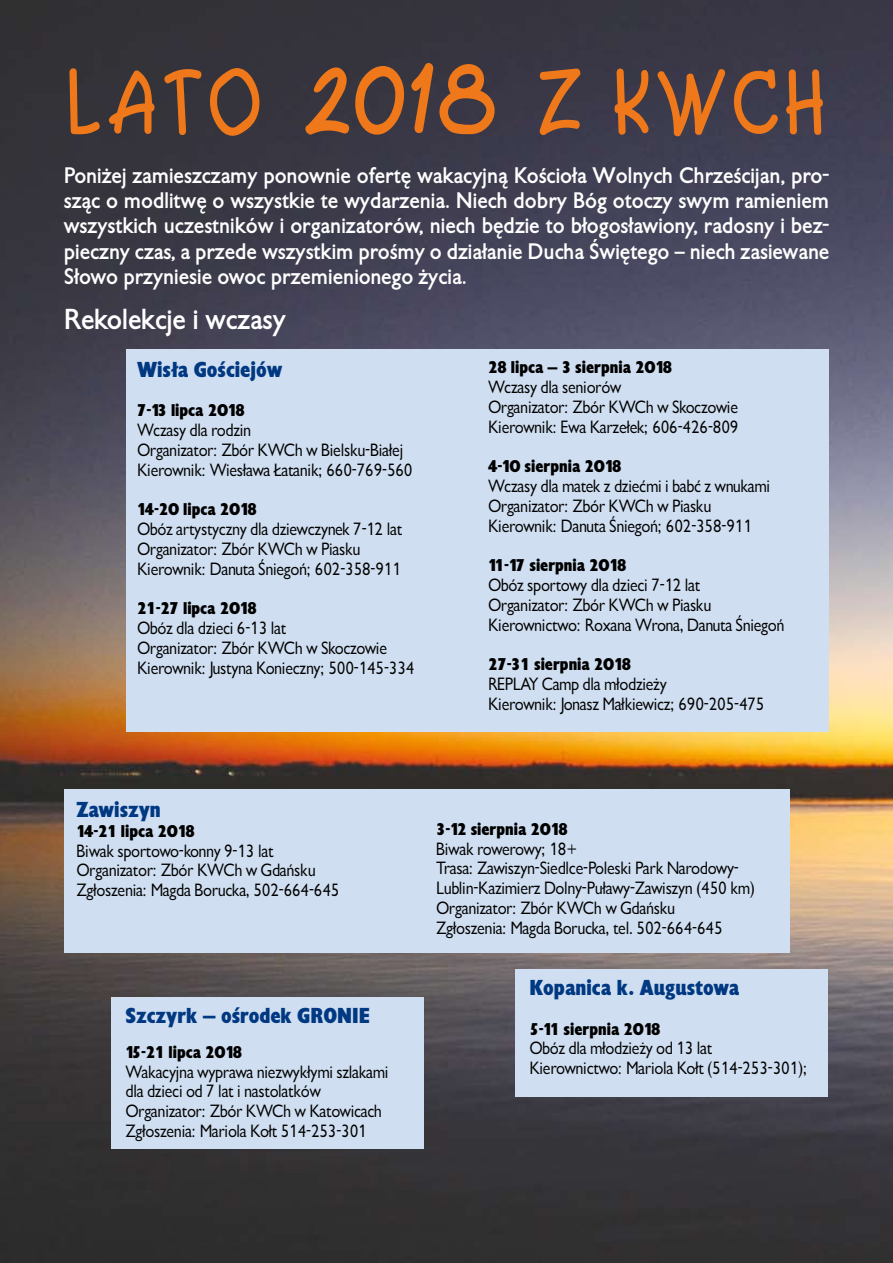
<style>
.page{position:relative;width:893px;height:1263px;background:#fff}
.page>*{position:absolute;margin:0;border:0;box-sizing:border-box;transform-origin:0 0}
.t1{font:88.5px "Cosmic";color:#ef781a;scale:.87 1}
.t2{font:700 27px "EFN Gilead";color:#fff;scale:.9 1}
.t3{font:700 21px/25.2px "EFN Gilead";color:#fff;text-align:justify;scale:.9 1}
.t4{font:900 21px "EFN Gilead";color:#003882;scale:.9 1}
.t5{font:16.5px/19.8px "EFN Gilead";color:#000;scale:.9 1}
.t6{font:900 16.5px "EFN Gilead";color:#000;scale:.9 1}
.s1{font-size:109.35px}
</style>
<div class="page">
<img style="left:0;top:0;width:893px;height:1263px">
<div style="left:126px;top:349px;width:703px;height:382px;background:#cfdef0"></div>
<div style="left:64px;top:789px;width:725px;height:164px;background:#cfdef0"></div>
<div style="left:112px;top:997px;width:312px;height:152px;background:#cfdef0"></div>
<div style="left:516px;top:969px;width:312px;height:128px;background:#cfdef0"></div>
<h1 class="t1" style="left:64px;top:49px;width:869px">LATO <span class="s1">2018</span> z KWCh</h1>
<p class="t3" style="left:64px;top:163px;width:852px">Poniżej zamieszczamy ponownie ofertę wakacyjną Kościoła Wolnych Chrześcijan, pro&shy;sząc o modlitwę o wszystkie te wydarzenia. Niech dobry Bóg otoczy swym ramieniem wszystkich uczestników i organizatorów, niech będzie to błogosławiony, radosny i bez&shy;pieczny czas, a przede wszystkim prośmy o działanie Ducha Świętego – niech zasiewane Słowo przyniesie owoc przemienionego życia.</p>
<h2 class="t2" style="left:64px;top:301px;width:248px">Rekolekcje i wczasy</h2>
<p class="t4" style="left:137px;top:355px;width:163px">Wisła Gościejów</p>
<p class="t6" style="left:137px;top:399px;width:121px">7-13 lipca 2018</p>
<p class="t5" style="left:137px;top:420px;width:307px">Wczasy dla rodzin<br>Organizator: Zbór KWCh w Bielsku-Białej<br>Kierownik: Wiesława Łatanik; 660-769-560</p>
<p class="t6" style="left:137px;top:498px;width:134px">14-20 lipca 2018</p>
<p class="t5" style="left:137px;top:519px;width:296px">Obóz artystyczny dla dziewczynek 7-12 lat<br>Organizator: Zbór KWCh w Piasku<br>Kierownik: Danuta Śniegoń; 602-358-911</p>
<p class="t6" style="left:137px;top:597px;width:134px">21-27 lipca 2018</p>
<p class="t5" style="left:137px;top:618px;width:309px">Obóz dla dzieci 6-13 lat<br>Organizator: Zbór KWCh w Skoczowie<br>Kierownik: Justyna Konieczny; 500-145-334</p>
<p class="t6" style="left:488px;top:356px;width:206px">28 lipca – 3 sierpnia 2018</p>
<p class="t5" style="left:488px;top:377px;width:279px">Wczasy dla seniorów<br>Organizator: Zbór KWCh w Skoczowie<br>Kierownik: Ewa Karzełek; 606-426-809</p>
<p class="t6" style="left:488px;top:455px;width:150px">4-10 sierpnia 2018</p>
<p class="t5" style="left:488px;top:476px;width:315px">Wczasy dla matek z dziećmi i babć z wnukami<br>Organizator: Zbór KWCh w Piasku<br>Kierownik: Danuta Śniegoń; 602-358-911</p>
<p class="t6" style="left:488px;top:554px;width:155px">11-17 sierpnia 2018</p>
<p class="t5" style="left:488px;top:575px;width:331px">Obóz sportowy dla dzieci 7-12 lat<br>Organizator: Zbór KWCh w Piasku<br>Kierownictwo: Roxana Wrona, Danuta Śniegoń</p>
<p class="t6" style="left:488px;top:653px;width:160px">27-31 sierpnia 2018</p>
<p class="t5" style="left:488px;top:674px;width:308px">REPLAY Camp dla młodzieży<br>Kierownik: Jonasz Małkiewicz; 690-205-475</p>
<p class="t4" style="left:77px;top:795px;width:95px">Zawiszyn</p>
<p class="t6" style="left:77px;top:820px;width:133px">14-21 lipca 2018</p>
<p class="t5" style="left:77px;top:841px;width:293px">Biwak sportowo-konny 9-13 lat<br>Organizator: Zbór KWCh w Gdańsku<br>Zgłoszenia: Magda Borucka, 502-664-645</p>
<p class="t4" style="left:125px;top:1001px;width:273px">Szczyrk – ośrodek GRONIE</p>
<p class="t6" style="left:125px;top:1040px;width:131px">15-21 lipca 2018</p>
<p class="t5" style="left:125px;top:1062px;width:293px">Wakacyjna wyprawa niezwykłymi szlakami dla dzieci od 7 lat i nastolatków Organizator: Zbór KWCh w Katowicach Zgłoszenia: Mariola Kołt 514-253-301</p>
<p class="t6" style="left:436px;top:817px;width:148px">3-12 sierpnia 2018</p>
<p class="t5" style="left:436px;top:838px;width:355px">Biwak rowerowy; 18+<br>Trasa: Zawiszyn-Siedlce-Poleski Park Narodowy-Lublin-Kazimierz Dolny-Puławy-Zawiszyn (450 km)<br>Organizator: Zbór KWCh w Gdańsku<br>Zgłoszenia: Magda Borucka, tel. 502-664-645</p>
<p class="t4" style="left:529px;top:973px;width:235px">Kopanica k. Augustowa</p>
<p class="t6" style="left:529px;top:1017px;width:147px">5-11 sierpnia 2018</p>
<p class="t5" style="left:529px;top:1038px;width:311px">Obóz dla młodzieży od 13 lat<br>Kierownictwo: Mariola Kołt (514-253-301);</p>
</div>
